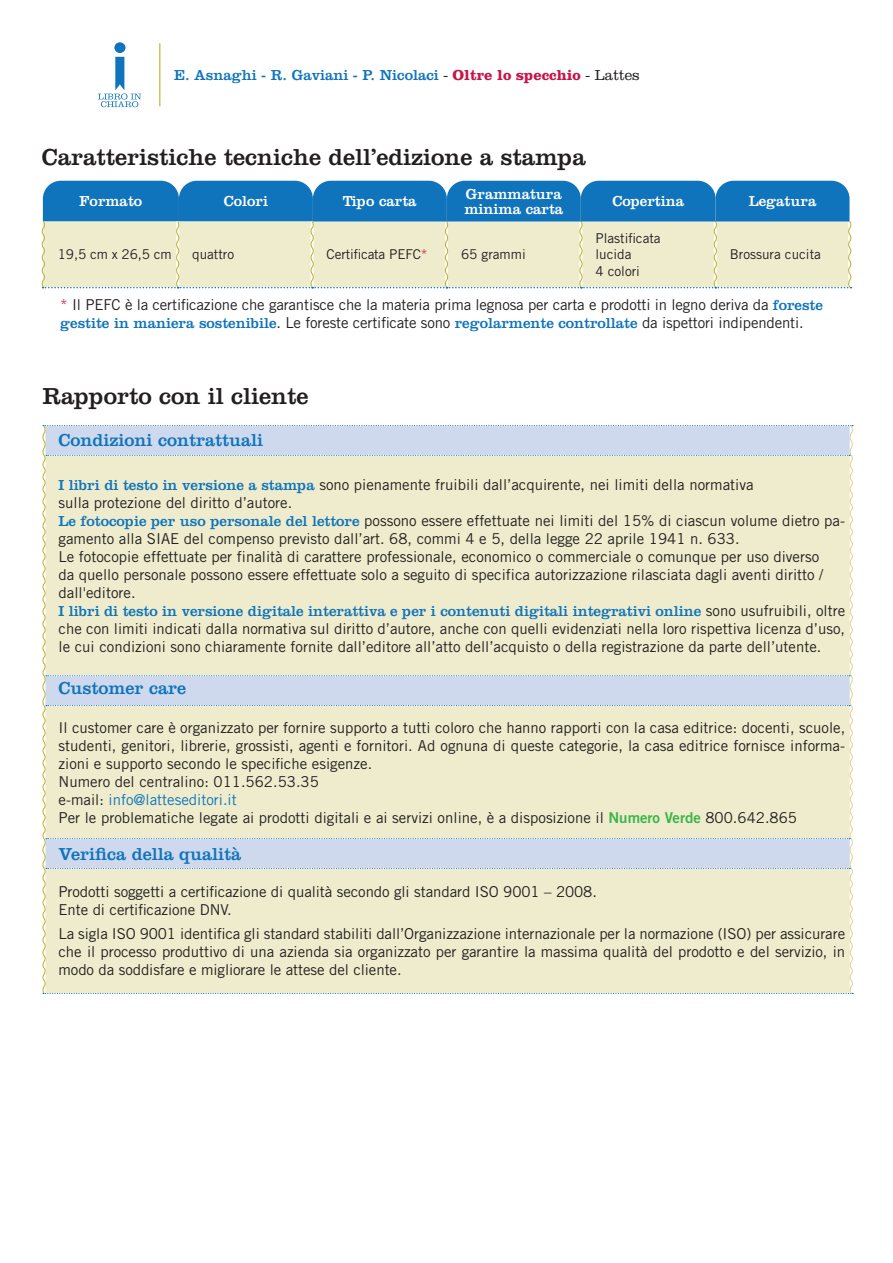
<style>
.page{position:relative;width:893px;height:1263px;background:#fff}
.page>*{position:absolute;margin:0;border:0;box-sizing:border-box;transform-origin:0 0}
.t1{font:24px "Clarendon LT Std";color:#231f20}
.t2{font:18px "Clarendon LT Std";color:#1074bc}
.t3{font:15px/18px "Trade Gothic LT Std";color:#231f20}
.t4{font:15px "Clarendon LT Std";color:#1074bc}
.t5{font:15px/15px "Clarendon LT Std";color:#fff}
.t6{font:13.5px/16.2px "Trade Gothic LT Std";color:#231f20}
.s1{font-family:"Clarendon";font-weight:300;color:#231f20}
.s2{font-family:"Clarendon";font-weight:700;color:#c5164a}
.s3{color:#c5164a}
.s4{font-family:"Clarendon LT Std";color:#1074bc}
.s5{font-family:"Trade Gothic LT Std";color:#231f20}
.s6{color:#1074bc}
.s7{font-family:"Trade Gothic LT Std Bd 2";color:#3db54a}
</style>
<div class="page">
<svg style="left:42px;top:425px;width:812px;height:569px;background:#e8e8d2"></svg>
<svg style="left:41px;top:181px;width:811px;height:107px;background:#9bbfc7"></svg>
<hr style="left:159px;top:43px;width:1px;height:63px;background:#bbb12a">
<div style="left:114px;top:42px;width:11px;height:11px;background:#1074bc;border-radius:50%"></div>
<svg style="left:98px;top:57px;width:43px;height:50px"></svg>
<p class="t4" style="left:174px;top:67px;width:467px">E. Asnaghi - R. Gaviani - P. Nicolaci <span class="s1">-</span> <span class="s2">Oltre lo specchio</span> <span class="s1">- Lattes</span></p>
<h1 class="t1" style="left:42px;top:143px;width:545px">Caratteristiche tecniche dell’edizione a stampa</h1>
<p class="t5" style="left:80px;top:194px;width:64px">Formato</p>
<p class="t5" style="left:224px;top:194px;width:46px">Colori</p>
<p class="t5" style="left:343px;top:194px;width:75px">Tipo carta</p>
<p class="t5" style="left:464px;top:186px;width:100px">Grammatura minima carta</p>
<p class="t5" style="left:612px;top:194px;width:73px">Copertina</p>
<p class="t5" style="left:749px;top:194px;width:69px">Legatura</p>
<p class="t6" style="left:58px;top:246px;width:115px">19,5 cm x 26,5 cm</p>
<p class="t6" style="left:192px;top:246px;width:43px">quattro</p>
<p class="t6" style="left:327px;top:246px;width:103px">Certificata PEFC<span class="s3">*</span></p>
<p class="t6" style="left:461px;top:246px;width:66px">65 grammi</p>
<p class="t6" style="left:595px;top:230px;width:67px">Plastificata lucida<br>4 colori</p>
<p class="t6" style="left:730px;top:246px;width:93px">Brossura cucita</p>
<p class="t3" style="left:60px;top:295px;width:764px"><span class="s3">*</span> Il PEFC è la certificazione che garantisce che la materia prima legnosa per carta e prodotti in legno deriva da <span class="s4">foreste</span></p>
<p class="t4" style="left:60px;top:314px;width:745px">gestite in maniera sostenibile<span class="s5">. Le foreste certificate sono</span> regolarmente controllate <span class="s5">da ispettori indipendenti.</span></p>
<h1 class="t1" style="left:43px;top:382px;width:267px">Rapporto con il cliente</h1>
<p class="t2" style="left:59px;top:430px;width:206px">Condizioni contrattuali</p>
<p class="t3" style="left:59px;top:475px;width:788px"><span class="s4">I libri di testo in versione a stampa</span> sono pienamente fruibili dall’acquirente, nei limiti della normativa<br>sulla protezione del diritto d’autore.<br><span class="s4">Le fotocopie per uso personale del lettore</span> possono essere effettuate nei limiti del 15% di ciascun volume dietro pa&shy;gamento alla SIAE del compenso previsto dall’art. 68, commi 4 e 5, della legge 22 aprile 1941 n. 633.<br>Le fotocopie effettuate per finalità di carattere professionale, economico o commerciale o comunque per uso diverso<br>da quello personale possono essere effettuate solo a seguito di specifica autorizzazione rilasciata dagli aventi diritto / dall'editore.</p>
<p class="t4" style="left:59px;top:602px;width:788px">I libri di testo in versione digitale interattiva e per i contenuti digitali integrativi online <span class="s5">sono usufruibili, oltre</span></p>
<p class="t3" style="left:59px;top:619px;width:788px">che con limiti indicati dalla normativa sul diritto d’autore, anche con quelli evidenziati nella loro rispettiva licenza d’uso, le cui condizioni sono chiaramente fornite dall’editore all’atto dell’acquisto o della registrazione da parte dell’utente.</p>
<p class="t2" style="left:59px;top:677px;width:129px">Customer care</p>
<p class="t3" style="left:59px;top:718px;width:788px">Il customer care è organizzato per fornire supporto a tutti coloro che hanno rapporti con la casa editrice: docenti, scuole, studenti, genitori, librerie, grossisti, agenti e fornitori. Ad ognuna di queste categorie, la casa editrice fornisce informa&shy;zioni e supporto secondo le specifiche esigenze.<br>Numero del centralino: 011.562.53.35<br>e-mail: <span class="s6">info@latteseditori.it<br></span>Per le problematiche legate ai prodotti digitali e ai servizi online, è a disposizione il <span class="s7">Numero Verde</span> 800.642.865</p>
<p class="t2" style="left:59px;top:843px;width:184px">Verifica della qualità</p>
<p class="t3" style="left:59px;top:883px;width:540px">Prodotti soggetti a certificazione di qualità secondo gli standard ISO 9001 – 2008.<br>Ente di certificazione DNV.</p>
<p class="t3" style="left:59px;top:925px;width:788px;text-align:justify">La sigla ISO 9001 identifica gli standard stabiliti dall’Organizzazione internazionale per la normazione (ISO) per assicurare che il processo produttivo di una azienda sia organizzato per garantire la massima qualità del prodotto e del servizio, in modo da soddisfare e migliorare le attese del cliente.</p>
</div>
